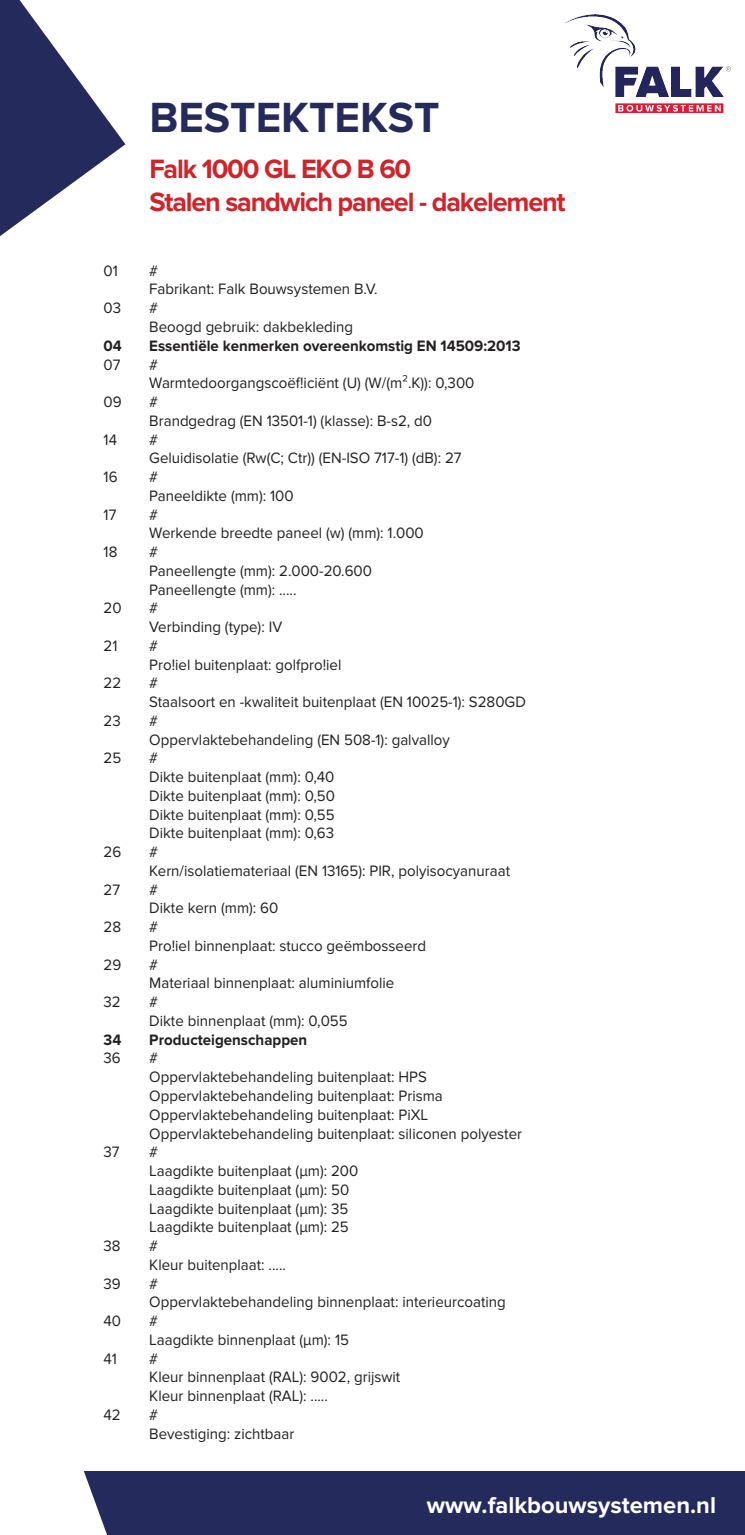
<style>
.page{position:relative;width:745px;height:1535px;background:#fff}
.page>*{position:absolute;margin:0;border:0;box-sizing:border-box;transform-origin:0 0}
.t1{font:700 43.75px "Proxima Nova";color:#252a5c}
.t2{font:700 27.5px/32.4px "Proxima Nova";letter-spacing:-.045em;color:#d1232a}
.t3{font:700 23.75px "Proxima Nova";color:#fff}
.t4{font:15.62px/18.8px "Proxima Nova";color:#231f20;scale:.96 1}
.t5{font:700 15.62px "Proxima Nova";color:#231f20;scale:.96 1}
</style>
<div class="page">
<img style="left:565px;top:14px;width:165px;height:98px">
<svg style="left:0;top:0;width:125px;height:236px"></svg>
<div style="left:17px;top:1471px;width:727px;height:63px;background:#252a5c"></div>
<svg style="left:17px;top:1471px;width:90px;height:63px;background:#e2e3e9"></svg>
<h1 class="t1" style="left:149px;top:97px;width:292px">BESTEKTEKST</h1>
<h2 class="t2" style="left:149px;top:154px;width:417px">Falk 1000 GL EKO B 60<br>Stalen sandwich paneel - dakelement</h2>
<p class="t4" style="left:103px;top:262px;width:16px">01</p>
<p class="t4" style="left:149px;top:262px;width:239px">#<br>Fabrikant: Falk Bouwsystemen B.V.</p>
<p class="t4" style="left:103px;top:299px;width:20px">03</p>
<p class="t4" style="left:149px;top:299px;width:214px">#<br>Beoogd gebruik: dakbekleding</p>
<p class="t5" style="left:103px;top:338px;width:21px">04</p>
<p class="t5" style="left:149px;top:338px;width:388px">Essentiële kenmerken overeenkomstig EN 14509:2013</p>
<p class="t4" style="left:103px;top:355px;width:19px">07</p>
<p class="t4" style="left:149px;top:355px;width:340px">#<br>Warmtedoorgangscoëf!iciënt (U) (W/(m².K)): 0,300</p>
<p class="t4" style="left:103px;top:393px;width:20px">09</p>
<p class="t4" style="left:149px;top:393px;width:296px">#<br>Brandgedrag (EN 13501-1) (klasse): B-s2, d0</p>
<p class="t4" style="left:103px;top:430px;width:16px">14</p>
<p class="t4" style="left:149px;top:430px;width:326px">#<br>Geluidisolatie (Rw(C; Ctr)) (EN-ISO 717-1) (dB): 27</p>
<p class="t4" style="left:103px;top:468px;width:16px">16</p>
<p class="t4" style="left:149px;top:468px;width:152px">#<br>Paneeldikte (mm): 100</p>
<p class="t4" style="left:103px;top:505px;width:15px">17</p>
<p class="t4" style="left:149px;top:505px;width:287px">#<br>Werkende breedte paneel (w) (mm): 1.000</p>
<p class="t4" style="left:103px;top:543px;width:16px">18</p>
<p class="t4" style="left:149px;top:543px;width:233px">#<br>Paneellengte (mm): 2.000-20.600<br>Paneellengte (mm): .....</p>
<p class="t4" style="left:103px;top:599px;width:20px">20</p>
<p class="t4" style="left:149px;top:599px;width:140px">#<br>Verbinding (type): IV</p>
<p class="t4" style="left:103px;top:637px;width:16px">21</p>
<p class="t4" style="left:149px;top:637px;width:201px">#<br>Pro!iel buitenplaat: golfpro!iel</p>
<p class="t4" style="left:103px;top:674px;width:20px">22</p>
<p class="t4" style="left:149px;top:674px;width:393px">#<br>Staalsoort en -kwaliteit buitenplaat (EN 10025-1): S280GD</p>
<p class="t4" style="left:103px;top:712px;width:19px">23</p>
<p class="t4" style="left:149px;top:712px;width:314px">#<br>Oppervlaktebehandeling (EN 508-1): galvalloy</p>
<p class="t4" style="left:103px;top:749px;width:20px">25</p>
<p class="t4" style="left:149px;top:749px;width:195px">#<br>Dikte buitenplaat (mm): 0,40<br>Dikte buitenplaat (mm): 0,50<br>Dikte buitenplaat (mm): 0,55<br>Dikte buitenplaat (mm): 0,63</p>
<p class="t4" style="left:103px;top:843px;width:20px">26</p>
<p class="t4" style="left:149px;top:843px;width:377px">#<br>Kern/isolatiemateriaal (EN 13165): PIR, polyisocyanuraat</p>
<p class="t4" style="left:103px;top:880px;width:19px">27</p>
<p class="t4" style="left:149px;top:880px;width:136px">#<br>Dikte kern (mm): 60</p>
<p class="t4" style="left:103px;top:918px;width:20px">28</p>
<p class="t4" style="left:149px;top:918px;width:290px">#<br>Pro!iel binnenplaat: stucco geëmbosseerd</p>
<p class="t4" style="left:103px;top:955px;width:20px">29</p>
<p class="t4" style="left:149px;top:955px;width:256px">#<br>Materiaal binnenplaat: aluminiumfolie</p>
<p class="t4" style="left:103px;top:993px;width:19px">32</p>
<p class="t4" style="left:149px;top:993px;width:208px">#<br>Dikte binnenplaat (mm): 0,055</p>
<p class="t5" style="left:103px;top:1032px;width:20px">34</p>
<p class="t5" style="left:149px;top:1032px;width:166px">Producteigenschappen</p>
<p class="t4" style="left:103px;top:1049px;width:19px">36</p>
<p class="t4" style="left:149px;top:1049px;width:389px">#<br>Oppervlaktebehandeling buitenplaat: HPS Oppervlaktebehandeling buitenplaat: Prisma Oppervlaktebehandeling buitenplaat: PiXL Oppervlaktebehandeling buitenplaat: siliconen polyester</p>
<p class="t4" style="left:103px;top:1143px;width:18px">37</p>
<p class="t4" style="left:149px;top:1143px;width:219px">#<br>Laagdikte buitenplaat (μm): 200<br>Laagdikte buitenplaat (μm): 50<br>Laagdikte buitenplaat (μm): 35<br>Laagdikte buitenplaat (μm): 25</p>
<p class="t4" style="left:103px;top:1237px;width:19px">38</p>
<p class="t4" style="left:149px;top:1237px;width:144px">#<br>Kleur buitenplaat: .....</p>
<p class="t4" style="left:103px;top:1274px;width:19px">39</p>
<p class="t4" style="left:149px;top:1274px;width:372px">#<br>Oppervlaktebehandeling binnenplaat: interieurcoating</p>
<p class="t4" style="left:103px;top:1312px;width:20px">40</p>
<p class="t4" style="left:149px;top:1312px;width:209px">#<br>Laagdikte binnenplaat (μm): 15</p>
<p class="t4" style="left:103px;top:1349px;width:16px">41</p>
<p class="t4" style="left:149px;top:1349px;width:263px">#<br>Kleur binnenplaat (RAL): 9002, grijswit<br>Kleur binnenplaat (RAL): .....</p>
<p class="t4" style="left:103px;top:1405px;width:19px">42</p>
<p class="t4" style="left:149px;top:1405px;width:152px">#<br>Bevestiging: zichtbaar</p>
<h3 class="t3" style="left:426px;top:1494px;width:290px">www.falkbouwsystemen.nl</h3>
</div>
